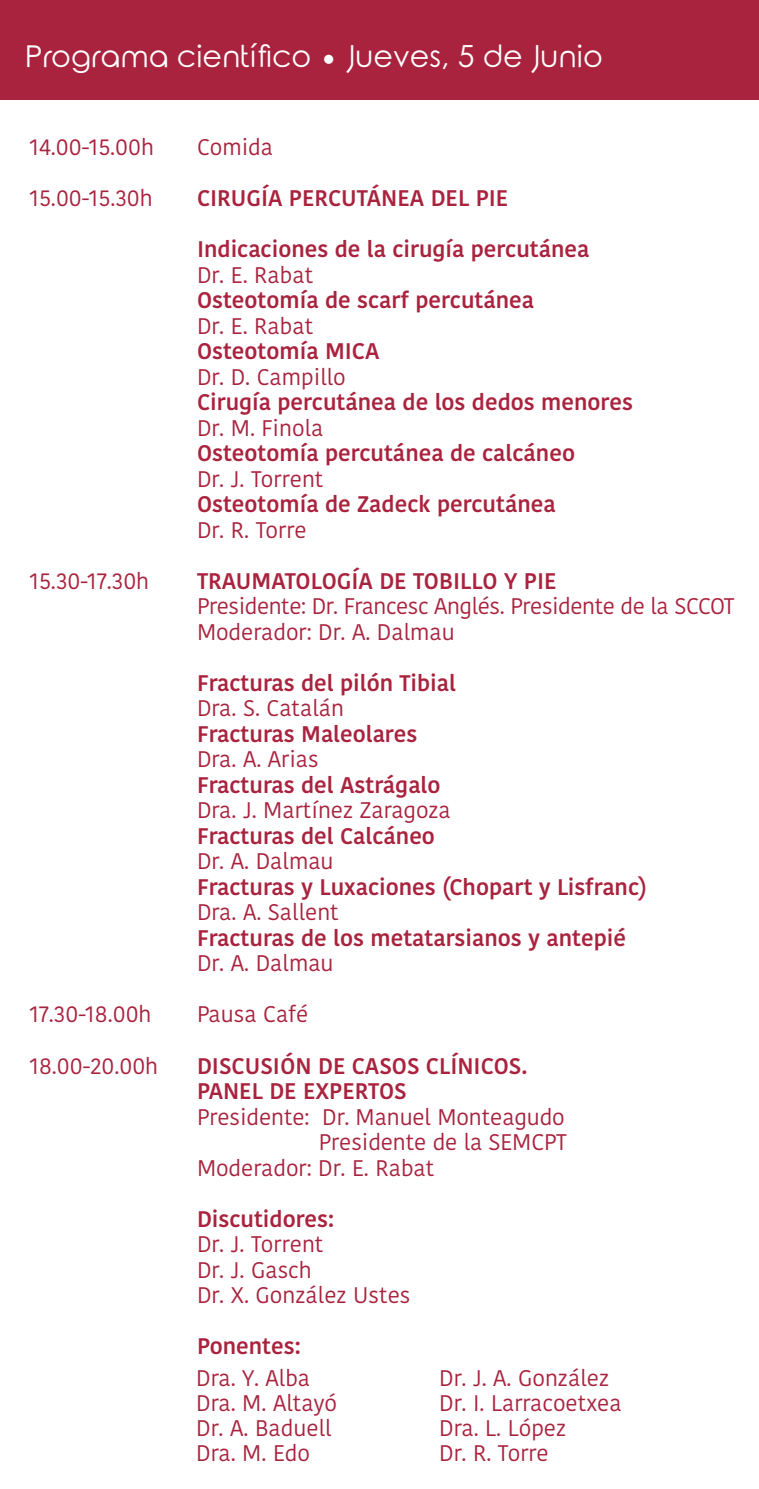
<style>
.page{position:relative;width:759px;height:1489px;background:#fff}
.page>*{position:absolute;margin:0;border:0;box-sizing:border-box;transform-origin:0 0}
.t1{font:30px "Rounded Elegance";color:#fff}
.t2{font:600 22.5px/25.5px "Kohinoor Devanagari";color:#a9233e}
.t3{font:22.5px/25px "Kohinoor Devanagari";color:#a9233e}
.t4{font:22.5px/25.5px "Kohinoor Devanagari";letter-spacing:-.02em;color:#a9233e}
</style>
<div class="page">
<div style="left:0;top:0;width:758px;height:99px;background:#a9233e"></div>
<h1 class="t1" style="left:25px;top:39px;width:579px">Programa científico • Jueves, 5 de Junio</h1>
<p class="t3" style="left:29px;top:135px;width:126px">14.00-15.00h</p>
<p class="t3" style="left:197px;top:135px;width:78px">Comida</p>
<p class="t3" style="left:29px;top:186px;width:125px">15.00-15.30h</p>
<p class="t2" style="left:197px;top:186px;width:312px">CIRUGÍA PERCUTÁNEA DEL PIE</p>
<p class="t2" style="left:197px;top:237px;width:394px">Indicaciones de la cirugía percutánea</p>
<p class="t3" style="left:197px;top:262px;width:118px">Dr. E. Rabat</p>
<p class="t2" style="left:197px;top:288px;width:338px">Osteotomía de scarf percutánea</p>
<p class="t3" style="left:197px;top:313px;width:118px">Dr. E. Rabat</p>
<p class="t2" style="left:197px;top:339px;width:184px">Osteotomía MICA</p>
<p class="t3" style="left:197px;top:364px;width:150px">Dr. D. Campillo</p>
<p class="t2" style="left:197px;top:390px;width:437px">Cirugía percutánea de los dedos menores</p>
<p class="t3" style="left:197px;top:415px;width:128px">Dr. M. Finola</p>
<p class="t2" style="left:197px;top:441px;width:379px">Osteotomía percutánea de calcáneo</p>
<p class="t3" style="left:197px;top:466px;width:128px">Dr. J. Torrent</p>
<p class="t2" style="left:197px;top:492px;width:360px">Osteotomía de Zadeck percutánea</p>
<p class="t3" style="left:197px;top:517px;width:111px">Dr. R. Torre</p>
<p class="t3" style="left:29px;top:568px;width:121px">15.30-17.30h</p>
<p class="t2" style="left:197px;top:568px;width:361px">TRAUMATOLOGÍA DE TOBILLO Y PIE</p>
<p class="t4" style="left:197px;top:593px;width:539px">Presidente: Dr. Francesc Anglés. Presidente de la SCCOT<br>Moderador: Dr. A. Dalmau</p>
<p class="t2" style="left:197px;top:670px;width:260px">Fracturas del pilón Tibial</p>
<p class="t3" style="left:197px;top:696px;width:149px">Dra. S. Catalán</p>
<p class="t2" style="left:197px;top:721px;width:222px">Fracturas Maleolares</p>
<p class="t3" style="left:197px;top:747px;width:123px">Dra. A. Arias</p>
<p class="t2" style="left:197px;top:772px;width:245px">Fracturas del Astrágalo</p>
<p class="t3" style="left:197px;top:798px;width:255px">Dra. J. Martínez Zaragoza</p>
<p class="t2" style="left:197px;top:823px;width:239px">Fracturas del Calcáneo</p>
<p class="t3" style="left:197px;top:849px;width:138px">Dr. A. Dalmau</p>
<p class="t2" style="left:197px;top:874px;width:451px">Fracturas y Luxaciones (Chopart y Lisfranc)</p>
<p class="t3" style="left:197px;top:900px;width:143px">Dra. A. Sallent</p>
<p class="t2" style="left:197px;top:925px;width:430px">Fracturas de los metatarsianos y antepié</p>
<p class="t3" style="left:197px;top:951px;width:138px">Dr. A. Dalmau</p>
<p class="t3" style="left:29px;top:1002px;width:124px">17.30-18.00h</p>
<p class="t3" style="left:197px;top:1002px;width:113px">Pausa Café</p>
<p class="t3" style="left:29px;top:1053px;width:130px">18.00-20.00h</p>
<p class="t2" style="left:197px;top:1052px;width:332px">DISCUSIÓN DE CASOS CLÍNICOS.<br>PANEL DE EXPERTOS</p>
<p class="t3" style="left:197px;top:1104px;width:369px">Presidente: Dr. Manuel Monteagudo</p>
<p class="t3" style="left:318px;top:1129px;width:249px">Presidente de la SEMCPT</p>
<p class="t3" style="left:197px;top:1155px;width:239px">Moderador: Dr. E. Rabat</p>
<p class="t2" style="left:197px;top:1205px;width:139px">Discutidores:</p>
<p class="t3" style="left:197px;top:1231px;width:215px">Dr. J. Torrent<br>Dr. J. Gasch<br>Dr. X. González Ustes</p>
<p class="t2" style="left:197px;top:1333px;width:105px">Ponentes:</p>
<p class="t3" style="left:196px;top:1365px;width:142px">Dra. Y. Alba<br>Dra. M. Altayó<br>Dr. A. Baduell<br>Dra. M. Edo</p>
<p class="t3" style="left:439px;top:1365px;width:184px">Dr. J. A. González<br>Dr. I. Larracoetxea<br>Dra. L. López<br>Dr. R. Torre</p>
</div>
